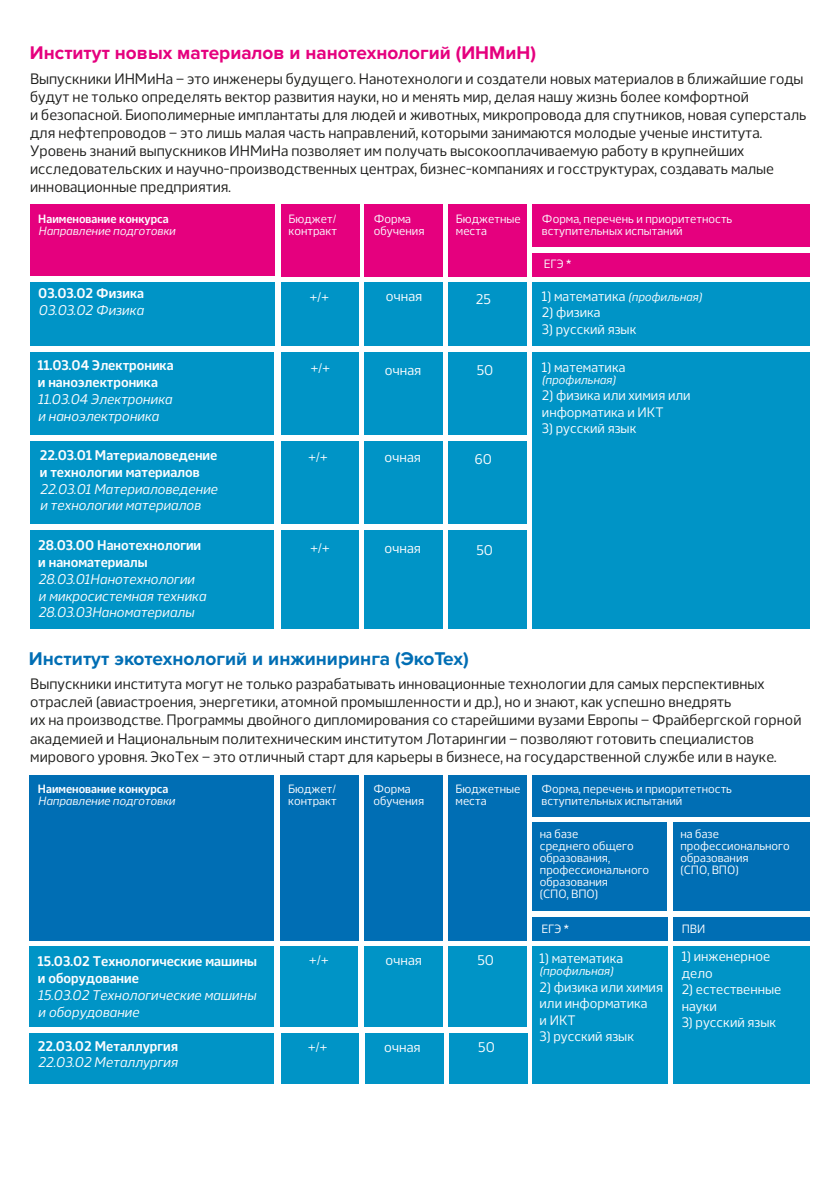
<style>
.page{position:relative;width:840px;height:1191px;background:#fff}
.page>*{position:absolute;margin:0;border:0;box-sizing:border-box;transform-origin:0 0}
.t1{font:700 19.2px "Proxima Nova";color:#006eb4}
.t2{font:700 19px "Proxima Nova";color:#e5007e}
.t3{font:15px/18.2px "Webnar";color:#1d1d1b}
.t4{font:italic 14px/16.8px "Webnar";color:#fcfdff}
.t5{font:600 14px/16.8px "Webnar";color:#fcfdff}
.t6{font:14px "Webnar";color:#fcfdff}
.t7{font:13.8px/16.4px "Webnar";color:#fcfdff}
.t8{font:12px/12px "Webnar";color:#fcfdff}
.t9{font:italic 12px "Webnar";color:#fcfdff}
.t10{font:600 12px "Webnar";color:#fcfdff}
.s1{font-style:italic;font-size:12px}
</style>
<div class="page">
<div style="left:30px;top:282px;width:244px;height:64px;background:#0094c6"></div>
<div style="left:281px;top:282px;width:77px;height:64px;background:#0094c6"></div>
<div style="left:532px;top:253px;width:277px;height:24px;background:#e5007e"></div>
<div style="left:532px;top:282px;width:277px;height:64px;background:#0094c6"></div>
<div style="left:532px;top:352px;width:277px;height:277px;background:#0094c6"></div>
<div style="left:30px;top:204px;width:244px;height:72px;background:#e5007e"></div>
<div style="left:281px;top:204px;width:78px;height:73px;background:#e5007e"></div>
<div style="left:532px;top:204px;width:277px;height:43px;background:#e5007e"></div>
<div style="left:30px;top:352px;width:244px;height:83px;background:#0094c6"></div>
<div style="left:30px;top:441px;width:244px;height:83px;background:#0094c6"></div>
<div style="left:30px;top:530px;width:244px;height:99px;background:#0094c6"></div>
<div style="left:364px;top:282px;width:78px;height:64px;background:#0094c6"></div>
<div style="left:364px;top:204px;width:78px;height:73px;background:#e5007e"></div>
<div style="left:448px;top:282px;width:78px;height:64px;background:#0094c6"></div>
<div style="left:281px;top:352px;width:77px;height:83px;background:#0094c6"></div>
<div style="left:364px;top:352px;width:78px;height:83px;background:#0094c6"></div>
<div style="left:448px;top:352px;width:78px;height:83px;background:#0094c6"></div>
<div style="left:281px;top:441px;width:77px;height:83px;background:#0094c6"></div>
<div style="left:364px;top:441px;width:78px;height:83px;background:#0094c6"></div>
<div style="left:448px;top:441px;width:78px;height:83px;background:#0094c6"></div>
<div style="left:281px;top:530px;width:77px;height:99px;background:#0094c6"></div>
<div style="left:364px;top:530px;width:78px;height:99px;background:#0094c6"></div>
<div style="left:448px;top:530px;width:78px;height:99px;background:#0094c6"></div>
<div style="left:448px;top:204px;width:78px;height:73px;background:#e5007e"></div>
<div style="left:30px;top:946px;width:244px;height:81px;background:#0094c6"></div>
<div style="left:29px;top:1033px;width:244px;height:50px;background:#0094c6"></div>
<div style="left:280px;top:946px;width:78px;height:81px;background:#0094c6"></div>
<div style="left:532px;top:822px;width:135px;height:88px;background:#006eb4"></div>
<div style="left:532px;top:917px;width:135px;height:24px;background:#006eb4"></div>
<div style="left:532px;top:946px;width:135px;height:137px;background:#0094c6"></div>
<div style="left:673px;top:822px;width:136px;height:88px;background:#006eb4"></div>
<div style="left:30px;top:775px;width:244px;height:166px;background:#006eb4"></div>
<div style="left:280px;top:775px;width:78px;height:166px;background:#006eb4"></div>
<div style="left:532px;top:775px;width:277px;height:42px;background:#006eb4"></div>
<div style="left:673px;top:917px;width:136px;height:24px;background:#006eb4"></div>
<div style="left:364px;top:946px;width:78px;height:81px;background:#0094c6"></div>
<div style="left:364px;top:775px;width:78px;height:166px;background:#006eb4"></div>
<div style="left:448px;top:946px;width:78px;height:81px;background:#0094c6"></div>
<div style="left:281px;top:1033px;width:78px;height:50px;background:#0094c6"></div>
<div style="left:365px;top:1033px;width:78px;height:50px;background:#0094c6"></div>
<div style="left:449px;top:1033px;width:78px;height:50px;background:#0094c6"></div>
<div style="left:448px;top:775px;width:78px;height:166px;background:#006eb4"></div>
<div style="left:673px;top:946px;width:136px;height:137px;background:#0094c6"></div>
<p class="t2" style="left:30px;top:41px;width:507px">Институт новых материалов и нанотехнологий (ИНМиН)</p>
<p class="t3" style="left:30px;top:68px;width:777px">Выпускники ИНМиНа – это инженеры будущего. Нанотехнологи и создатели новых материалов в ближайшие годы будут не только определять вектор развития науки, но и менять мир, делая нашу жизнь более комфортной<br>и безопасной. Биополимерные имплантаты для людей и животных, микропровода для спутников, новая суперсталь для нефтепроводов – это лишь малая часть направлений, которыми занимаются молодые ученые института.<br>Уровень знаний выпускников ИНМиНа позволяет им получать высокооплачиваемую работу в крупнейших исследовательских и научно-производственных центрах, бизнес-компаниях и госструктурах, создавать малые инновационные предприятия.</p>
<p class="t10" style="left:38px;top:209px;width:132px">Наименование конкурса</p>
<p class="t9" style="left:38px;top:222px;width:138px">Направление подготовки</p>
<p class="t8" style="left:288px;top:212px;width:50px">Бюджет/ контракт</p>
<p class="t8" style="left:541px;top:212px;width:192px">Форма, перечень и приоритетность вступительных испытаний</p>
<p class="t8" style="left:543px;top:257px;width:29px">ЕГЭ *</p>
<p class="t5" style="left:38px;top:284px;width:107px">03.03.02 Физика</p>
<p class="t4" style="left:38px;top:300px;width:107px">03.03.02 Физика</p>
<p class="t8" style="left:455px;top:212px;width:66px">Бюджетные места</p>
<p class="t8" style="left:373px;top:212px;width:52px">Форма обучения</p>
<p class="t7" style="left:541px;top:287px;width:161px">1) математика <span class="s1">(профильная)</span></p>
<p class="t7" style="left:541px;top:303px;width:60px">2) физика</p>
<p class="t7" style="left:541px;top:320px;width:96px">3) русский язык</p>
<p class="t6" style="left:309px;top:286px;width:21px">+/+</p>
<p class="t6" style="left:475px;top:288px;width:17px">25</p>
<p class="t6" style="left:385px;top:286px;width:38px">очная</p>
<p class="t5" style="left:38px;top:356px;width:137px">11.03.04 Электроника и наноэлектроника</p>
<p class="t4" style="left:38px;top:389px;width:136px">11.03.04 Электроника и наноэлектроника</p>
<p class="t5" style="left:40px;top:445px;width:179px">22.03.01 Материаловедение и технологии материалов</p>
<p class="t4" style="left:40px;top:479px;width:179px">22.03.01 Материаловедение и технологии материалов</p>
<p class="t5" style="left:38px;top:536px;width:164px">28.03.00 Нанотехнологии и наноматериалы</p>
<p class="t4" style="left:38px;top:569px;width:169px">28.03.01Нанотехнологии<br>и микросистемная техника<br>28.03.03Наноматериалы</p>
<p class="t6" style="left:310px;top:357px;width:21px">+/+</p>
<p class="t6" style="left:384px;top:359px;width:38px">очная</p>
<p class="t6" style="left:476px;top:359px;width:18px">50</p>
<p class="t6" style="left:308px;top:446px;width:21px">+/+</p>
<p class="t6" style="left:384px;top:446px;width:38px">очная</p>
<p class="t6" style="left:474px;top:448px;width:19px">60</p>
<p class="t6" style="left:310px;top:537px;width:21px">+/+</p>
<p class="t6" style="left:384px;top:537px;width:38px">очная</p>
<p class="t6" style="left:476px;top:539px;width:18px">50</p>
<p class="t7" style="left:541px;top:358px;width:85px">1) математика</p>
<p class="t9" style="left:541px;top:370px;width:75px">(профильная)</p>
<p class="t7" style="left:541px;top:386px;width:150px">2) физика или химия или информатика и ИКТ</p>
<p class="t7" style="left:541px;top:419px;width:96px">3) русский язык</p>
<p class="t1" style="left:29px;top:648px;width:441px">Институт экотехнологий и инжиниринга (ЭкоТех)</p>
<p class="t3" style="left:30px;top:673px;width:772px">Выпускники института могут не только разрабатывать инновационные технологии для самых перспективных отраслей (авиастроения, энергетики, атомной промышленности и др.), но и знают, как успешно внедрять<br>их на производстве. Программы двойного дипломирования со старейшими вузами Европы – Фрайбергской горной академией и Национальным политехническим институтом Лотарингии – позволяют готовить специалистов мирового уровня. ЭкоТех – это отличный старт для карьеры в бизнесе, на государственной службе или в науке.</p>
<p class="t10" style="left:38px;top:779px;width:132px">Наименование конкурса</p>
<p class="t9" style="left:38px;top:791px;width:138px">Направление подготовки</p>
<p class="t8" style="left:288px;top:782px;width:50px">Бюджет/ контракт</p>
<p class="t8" style="left:541px;top:781px;width:192px">Форма, перечень и приоритетность вступительных испытаний</p>
<p class="t8" style="left:539px;top:826px;width:111px">на базе<br>среднего общего образования, профессионального образования<br>(СПО, ВПО)</p>
<p class="t8" style="left:541px;top:921px;width:29px">ЕГЭ *</p>
<p class="t8" style="left:681px;top:922px;width:25px">ПВИ</p>
<p class="t8" style="left:455px;top:781px;width:66px">Бюджетные места</p>
<p class="t8" style="left:373px;top:782px;width:52px">Форма обучения</p>
<p class="t8" style="left:680px;top:826px;width:111px">на базе профессионального образования<br>(СПО, ВПО)</p>
<p class="t5" style="left:38px;top:951px;width:220px">15.03.02 Технологические машины и оборудование</p>
<p class="t4" style="left:38px;top:985px;width:219px">15.03.02 Технологические машины и оборудование</p>
<p class="t5" style="left:38px;top:1036px;width:141px">22.03.02 Металлургия</p>
<p class="t4" style="left:38px;top:1053px;width:141px">22.03.02 Металлургия</p>
<p class="t6" style="left:309px;top:949px;width:21px">+/+</p>
<p class="t6" style="left:385px;top:949px;width:38px">очная</p>
<p class="t6" style="left:477px;top:949px;width:18px">50</p>
<p class="t6" style="left:308px;top:1037px;width:21px">+/+</p>
<p class="t6" style="left:384px;top:1036px;width:38px">очная</p>
<p class="t6" style="left:478px;top:1037px;width:18px">50</p>
<p class="t7" style="left:539px;top:949px;width:85px">1) математика</p>
<p class="t9" style="left:539px;top:962px;width:75px">(профильная)</p>
<p class="t7" style="left:539px;top:977px;width:125px">2) физика или химия или информатика<br>и ИКТ</p>
<p class="t7" style="left:539px;top:1027px;width:96px">3) русский язык</p>
<p class="t7" style="left:681px;top:947px;width:90px">1) инженерное дело</p>
<p class="t7" style="left:681px;top:980px;width:101px">2) естественные науки</p>
<p class="t7" style="left:681px;top:1013px;width:96px">3) русский язык</p>
</div>
